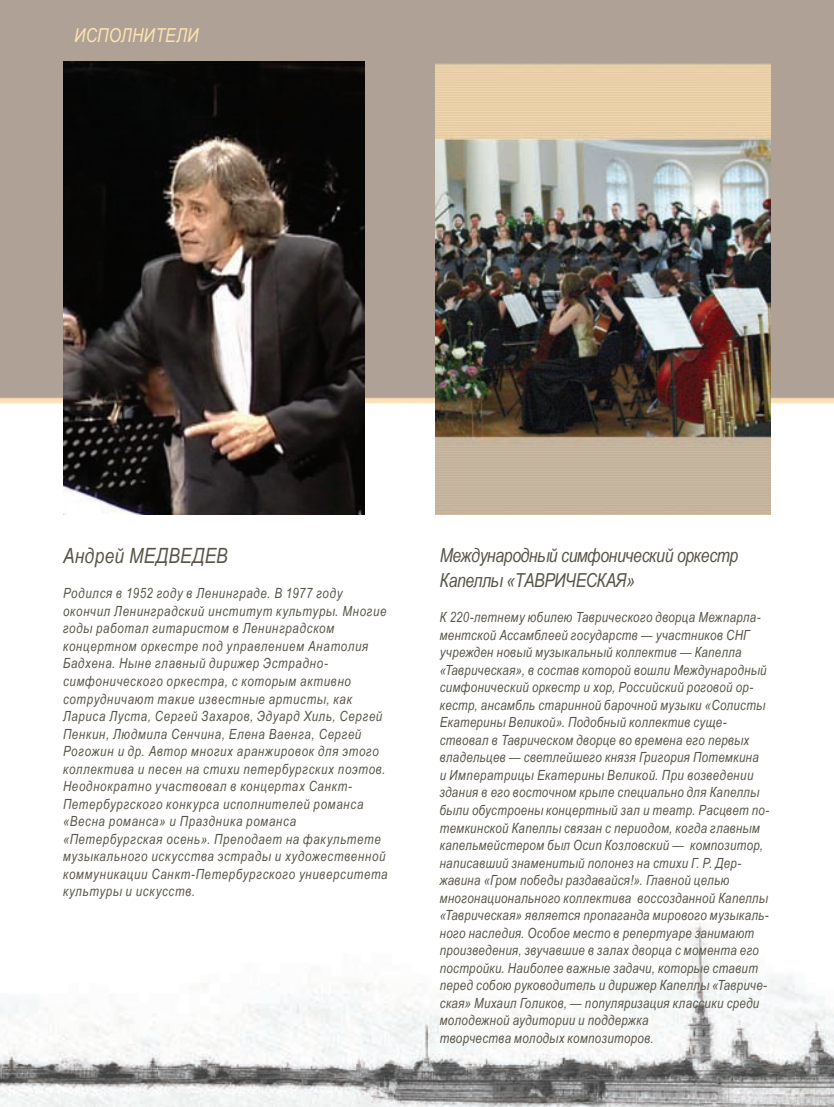
<style>
.page{position:relative;width:834px;height:1107px;background:#fff}
.page>*{position:absolute;margin:0;border:0;box-sizing:border-box;transform-origin:0 0}
.t1{font:italic 21px "Arial Narrow";letter-spacing:.015em;color:#575449}
.t2{font:italic 19.25px/25.2px "Arial Narrow";letter-spacing:-.02em;color:#575449}
.t3{font:italic 19.25px "Arial Narrow";color:#fee3b0}
.t4{font:italic 14px/17.5px "Arial Narrow";letter-spacing:.03em;color:#575449}
.t5{font:italic 14px/17.5px "Arial Narrow";letter-spacing:.05em;color:#575449}
</style>
<div class="page">
<img style="left:0;top:0;width:833px;height:1106px">
<img style="left:63px;top:61px;width:301px;height:453px">
<img style="left:435px;top:63px;width:335px;height:451px">
<h2 class="t3" style="left:74px;top:22px;width:13px">исполнители</h2>
<h1 class="t1" style="left:63px;top:541px;width:166px">Андрей МЕДВЕДЕВ</h1>
<p class="t5" style="left:63px;top:584px;width:326px">Родился в 1952 году в Ленинграде. В 1977 году окончил Ленинградский институт культуры. Многие годы работал гитаристом в Ленинградском концертном оркестре под управлением Анатолия Бадхена. Ныне главный дирижер Эстрадно&shy;симфонического оркестра, с которым активно сотрудничают такие известные артисты, как Лариса Луста, Сергей Захаров, Эдуард Хиль, Сергей Пенкин, Людмила Сенчина, Елена Ваенга, Сергей Рогожин и др. Автор многих аранжировок для этого коллектива и песен на стихи петербургских поэтов.<br>Неоднократно участвовал в концертах Санкт-Петербургского конкурса исполнителей романса «Весна романса» и Праздника романса «Петербургская осень». Преподает на факультете музыкального искусства эстрады и художественной коммуникации Санкт-Петербургского университета культуры и искусств.</p>
<h2 class="t2" style="left:439px;top:542px;width:300px">Международный симфонический оркестр<br>Капеллы «ТАВРИЧЕСКАЯ»</h2>
<p class="t4" style="left:439px;top:608px;width:331px">К 220-летнему юбилею Таврического дворца Межпарла&shy;ментской Ассамблеей государств — участников СНГ учрежден новый музыкальный коллектив — Капелла «Таврическая», в состав которой вошли Международный симфонический оркестр и хор, Российский роговой ор&shy;кестр, ансамбль старинной барочной музыки «Солисты Екатерины Великой». Подобный коллектив суще&shy;ствовал в Таврическом дворце во времена его первых владельцев — светлейшего князя Григория Потемкина<br>и Императрицы Екатерины Великой. При возведении здания в его восточном крыле специально для Капеллы были обустроены концертный зал и театр. Расцвет по&shy;темкинской Капеллы связан с периодом, когда главным капельмейстером был Осип Козловский — композитор, написавший знаменитый полонез на стихи Г. Р. Дер&shy;жавина «Гром победы раздавайся!». Главной целью многонационального коллектива воссозданной Капеллы «Таврическая» является пропаганда мирового музыкаль&shy;ного наследия. Особое место в репертуаре занимают произведения, звучавшие в залах дворца с момента его постройки. Наиболее важные задачи, которые ставит перед собою руководитель и дирижер Капеллы «Тавриче&shy;ская» Михаил Голиков, — популяризация классики среди молодежной аудитории и поддержка<br>творчества молодых композиторов.</p>
</div>
